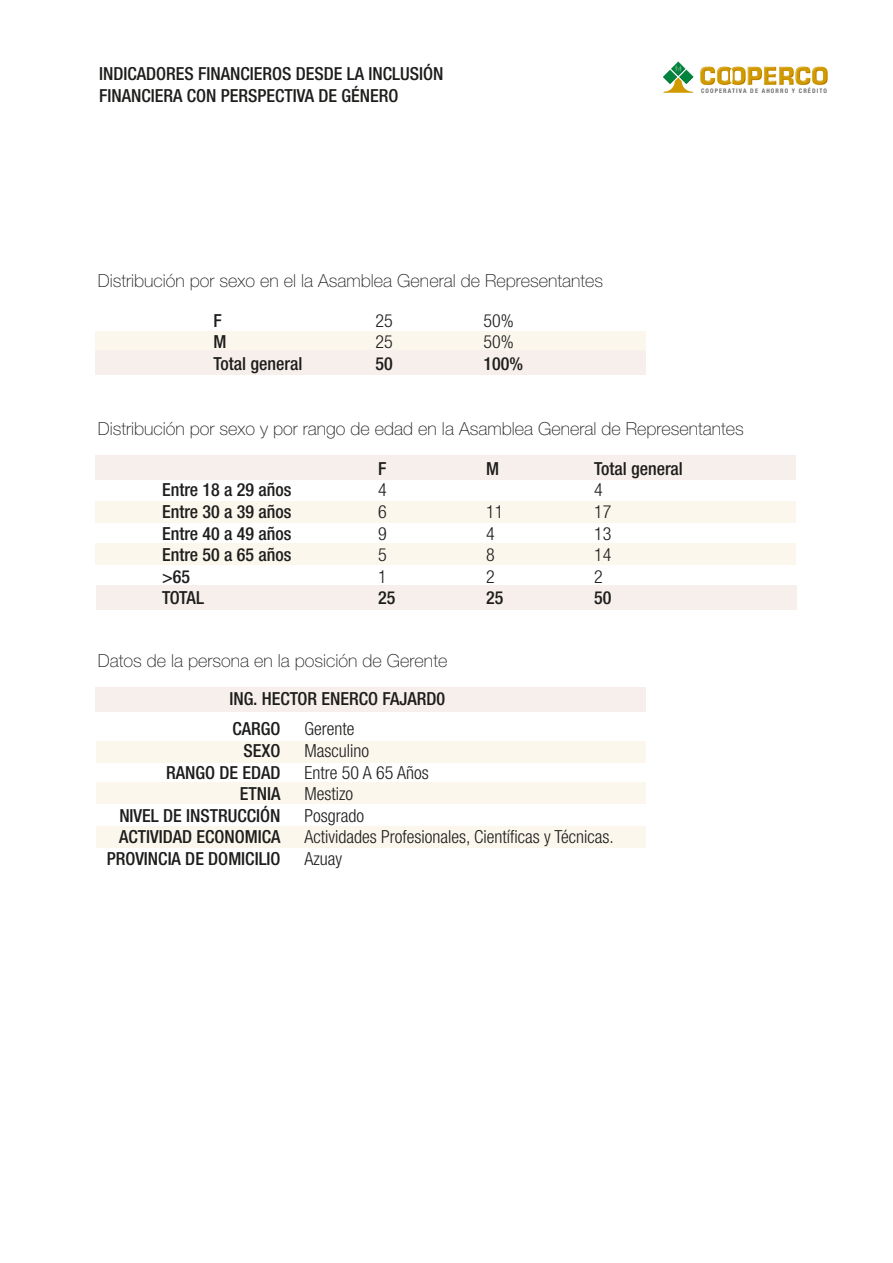
<style>
.page{position:relative;width:893px;height:1263px;background:#fff}
.page>*{position:absolute;margin:0;border:0;box-sizing:border-box;transform-origin:0 0}
.t1{font:500 condensed 18px/21.6px "Helvetica Neue LT Std";color:#1d1d1c;text-align:right}
.t2{font:100 18px "Helvetica Neue LT Std";color:#1d1d1c}
.t3{font:300 condensed 18px/21.6px "Helvetica Neue LT Std";color:#1d1d1c}
.t4{font:500 condensed 18px/21.6px "Helvetica Neue LT Std";color:#1d1d1b}
.t5{font:700 condensed 6.3px "Helvetica Neue LT Std";letter-spacing:.18em;color:#706f6f}
</style>
<div class="page">
<svg style="left:700px;top:67px;width:128px;height:18px"></svg>
<svg style="left:663px;top:61px;width:30px;height:32px"></svg>
<div style="left:96px;top:501px;width:700px;height:22px;background:#fbf7ed"></div>
<div style="left:96px;top:543px;width:700px;height:22px;background:#fbf7ed"></div>
<div style="left:96px;top:585px;width:700px;height:25px;background:#f7efec"></div>
<div style="left:96px;top:455px;width:700px;height:24px;background:#f7efec"></div>
<div style="left:96px;top:740px;width:550px;height:22px;background:#fbf7ed"></div>
<div style="left:96px;top:782px;width:550px;height:22px;background:#fbf7ed"></div>
<div style="left:96px;top:826px;width:550px;height:22px;background:#fbf7ed"></div>
<div style="left:96px;top:687px;width:550px;height:25px;background:#f7efec"></div>
<div style="left:96px;top:331px;width:550px;height:22px;background:#fbf7ed"></div>
<div style="left:96px;top:350px;width:550px;height:25px;background:#f7efec"></div>
<p class="t4" style="left:99px;top:63px;width:346px">INDICADORES FINANCIEROS DESDE LA INCLUSIÓN<br>FINANCIERA CON PERSPECTIVA DE GÉNERO</p>
<p class="t2" style="left:98px;top:270px;width:507px">Distribución por sexo en el la Asamblea General de Representantes</p>
<p class="t1" style="left:213px;top:309px;width:10px">F</p>
<p class="t3" style="left:375px;top:309px;width:19px">25</p>
<p class="t3" style="left:483px;top:309px;width:32px">50%</p>
<p class="t1" style="left:213px;top:331px;width:14px">M</p>
<p class="t3" style="left:375px;top:331px;width:19px">25</p>
<p class="t3" style="left:483px;top:331px;width:32px">50%</p>
<p class="t1" style="left:213px;top:353px;width:90px">Total general</p>
<p class="t1" style="left:375px;top:353px;width:19px">50</p>
<p class="t1" style="left:483px;top:353px;width:41px">100%</p>
<p class="t5" style="left:701px;top:87px;width:127px">COOPERATIVA DE AHORRO Y CRÉDITO</p>
<p class="t2" style="left:98px;top:418px;width:648px">Distribución por sexo y por rango de edad en la Asamblea General de Representantes</p>
<p class="t1" style="left:378px;top:457px;width:10px">F</p>
<p class="t1" style="left:486px;top:457px;width:14px">M</p>
<p class="t1" style="left:594px;top:457px;width:90px">Total general</p>
<p class="t1" style="left:162px;top:479px;width:131px">Entre 18 a 29 años</p>
<p class="t3" style="left:378px;top:479px;width:10px">4</p>
<p class="t3" style="left:594px;top:479px;width:10px">4</p>
<p class="t1" style="left:162px;top:501px;width:131px">Entre 30 a 39 años</p>
<p class="t3" style="left:378px;top:501px;width:10px">6</p>
<p class="t3" style="left:486px;top:501px;width:19px">11</p>
<p class="t3" style="left:594px;top:501px;width:19px">17</p>
<p class="t1" style="left:162px;top:522px;width:131px">Entre 40 a 49 años</p>
<p class="t3" style="left:378px;top:522px;width:10px">9</p>
<p class="t3" style="left:486px;top:522px;width:10px">4</p>
<p class="t3" style="left:594px;top:522px;width:19px">13</p>
<p class="t1" style="left:162px;top:544px;width:131px">Entre 50 a 65 años</p>
<p class="t3" style="left:378px;top:544px;width:10px">5</p>
<p class="t3" style="left:486px;top:544px;width:10px">8</p>
<p class="t3" style="left:594px;top:544px;width:19px">14</p>
<p class="t1" style="left:162px;top:565px;width:30px">&gt;65</p>
<p class="t3" style="left:378px;top:565px;width:10px">1</p>
<p class="t3" style="left:486px;top:565px;width:10px">2</p>
<p class="t3" style="left:594px;top:565px;width:10px">2</p>
<p class="t1" style="left:162px;top:587px;width:43px">TOTAL</p>
<p class="t1" style="left:378px;top:587px;width:19px">25</p>
<p class="t1" style="left:486px;top:587px;width:19px">25</p>
<p class="t1" style="left:594px;top:587px;width:19px">50</p>
<p class="t2" style="left:98px;top:650px;width:351px">Datos de la persona en la posición de Gerente</p>
<p class="t1" style="left:229px;top:687px;width:217px">ING. HECTOR ENERCO FAJARD0</p>
<p class="t1" style="left:107px;top:718px;width:175px">CARGO<br>SEXO<br>RANGO DE EDAD<br>ETNIA<br>NIVEL DE INSTRUCCIÓN<br>ACTIVIDAD ECONOMICA<br>PROVINCIA DE DOMICILIO</p>
<p class="t3" style="left:305px;top:718px;width:311px">Gerente<br>Masculino<br>Entre 50 A 65 Años<br>Mestizo<br>Posgrado<br>Actividades Profesionales, Científicas y Técnicas.<br>Azuay</p>
</div>
